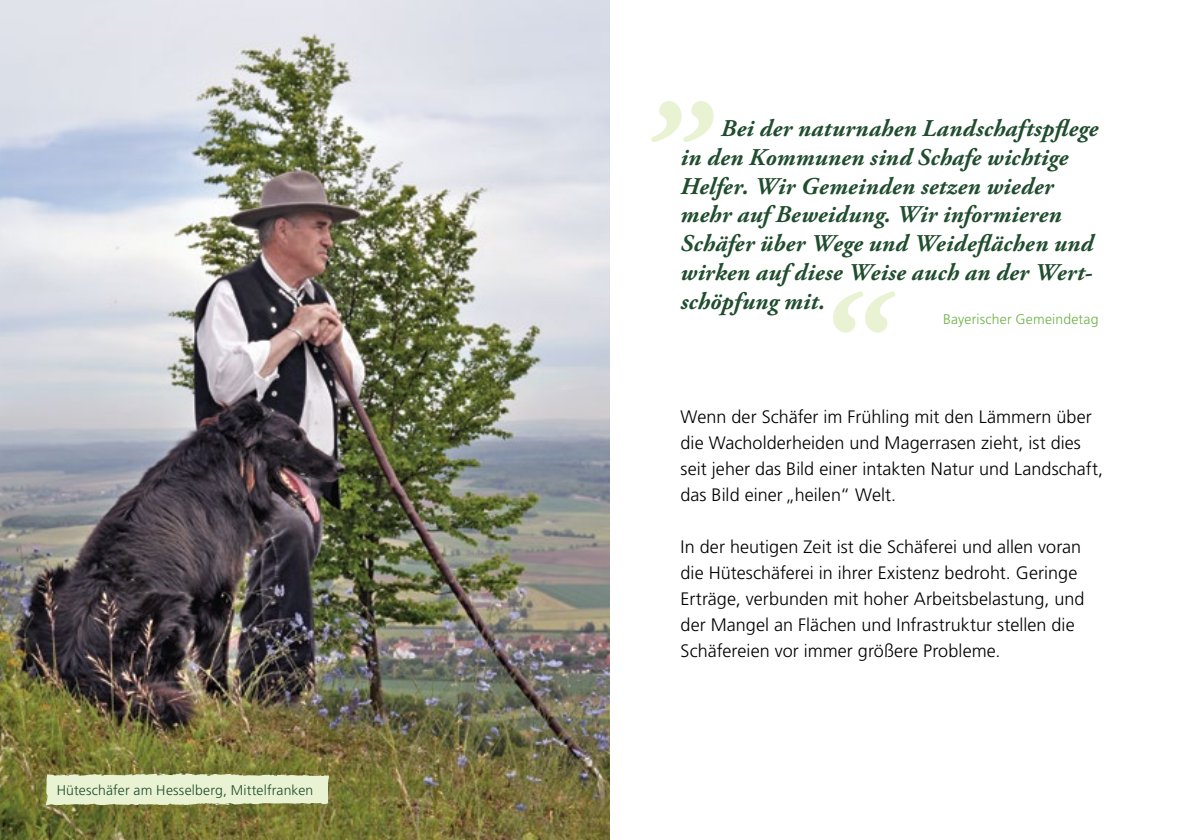
<style>
.page{position:relative;width:1191px;height:840px;background:#fff}
.page>*{position:absolute;margin:0;border:0;box-sizing:border-box;transform-origin:0 0}
.t1{font:italic 700 148.4px "Adobe Garamond Pro";color:#e9f2d3}
.t2{font:italic 700 24px/28.8px "Adobe Garamond Pro";letter-spacing:.01em;color:#1f4d2d}
.t3{font:300 18px/26px "Frutiger LT Std";letter-spacing:.005em;color:#000}
.t4{font:300 14px "Frutiger LT Std";letter-spacing:.01em;color:#1f4d2d}
.t5{font:300 14px "Frutiger LT Std";letter-spacing:.01em;color:#6cb245}
</style>
<div class="page">
<img style="left:0;top:0;width:609px;height:839px">
<svg style="left:46px;top:772px;width:283px;height:33px;background:#dbe3bf"></svg>
<p class="t4" style="left:57px;top:781px;width:258px">Hüteschäfer am Hesselberg, Mittelfranken</p>
<h1 class="t1" style="left:653px;top:-8px;width:73px">„</h1>
<p class="t2" style="left:680px;top:114px;width:419px;text-indent:40px">Bei der naturnahen Landschaftspflege in den Kommunen sind Schafe wichtige Helfer. Wir Gemeinden setzen wieder mehr auf Beweidung. Wir informieren Schäfer über Wege und Weideflächen und wirken auf diese Weise auch an der Wert&shy;schöpfung mit.</p>
<h1 class="t1" style="left:893px;top:441px;width:73px;rotate:-180deg">„</h1>
<p class="t5" style="left:943px;top:311px;width:157px">Bayerischer Gemeindetag</p>
<p class="t3" style="left:680px;top:404px;width:424px">Wenn der Schäfer im Frühling mit den Lämmern über die Wacholderheiden und Magerrasen zieht, ist dies seit jeher das Bild einer intakten Natur und Landschaft, das Bild einer„heilen“ Welt.</p>
<p class="t3" style="left:680px;top:534px;width:405px">In der heutigen Zeit ist die Schäferei und allen voran die Hüteschäferei in ihrer Existenz bedroht. Geringe Erträge, verbunden mit hoher Arbeitsbelastung, und der Mangel an Flächen und Infrastruktur stellen die Schäfereien vor immer größere Probleme.</p>
</div>
